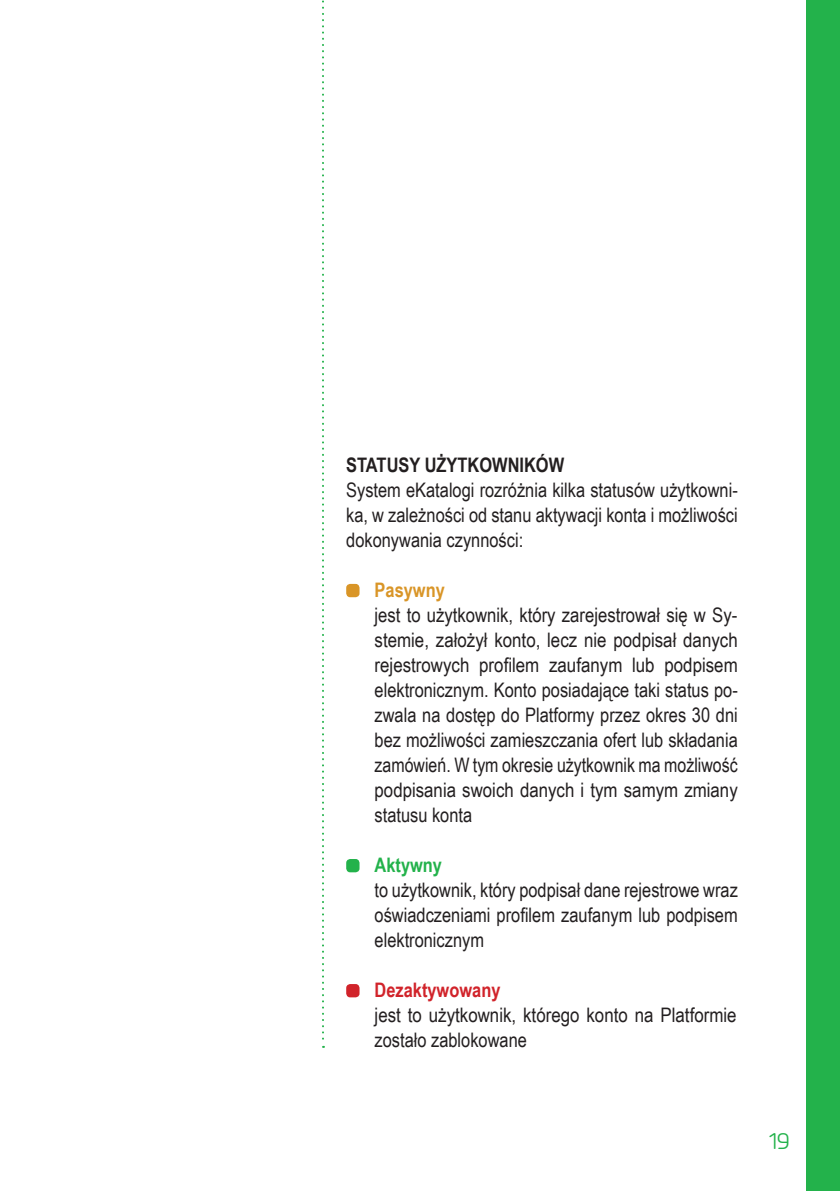
<style>
.page{position:relative;width:840px;height:1191px;background:#fff}
.page>*{position:absolute;margin:0;border:0;box-sizing:border-box;transform-origin:0 0}
.t1{font:24px "Planer";color:#23b24b}
.t2{font:20px/25px "Arial Narrow";color:#231f20;text-align:justify}
.t3{font:700 20px "Arial Narrow";color:#231f20}
.t4{font:700 20px "Arial Narrow";color:#d1232a}
.t5{font:700 20px "Arial Narrow";color:#d99527}
.t6{font:700 20px "Arial Narrow";color:#23b24b}
</style>
<div class="page">
<div style="left:805px;top:0;width:34px;height:1191px;background:#23b24b"></div>
<div style="left:346px;top:584px;width:13px;height:13px;background:#d99527;border-radius:4px"></div>
<div style="left:346px;top:859px;width:13px;height:13px;background:#23b24b;border-radius:4px"></div>
<div style="left:346px;top:984px;width:13px;height:13px;background:#d1232a;border-radius:4px"></div>
<svg style="left:322px;top:0;width:2px;height:1048px"></svg>
<p class="t3" style="left:346px;top:450px;width:219px">STATUSY UŻYTKOWNIKÓW</p>
<p class="t2" style="left:346px;top:477px;width:393px">System eKatalogi rozróżnia kilka statusów użytkowni&shy;ka, w zależności od stanu aktywacji konta i możliwości dokonywania czynności:</p>
<p class="t5" style="left:374px;top:575px;width:72px">Pasywny</p>
<p class="t2" style="left:374px;top:602px;width:364px">jest to użytkownik, który zarejestrował się w Sy&shy;stemie, założył konto, lecz nie podpisał danych rejestrowych profilem zaufanym lub podpisem elektronicznym. Konto posiadające taki status po&shy;zwala na dostęp do Platformy przez okres 30 dni bez możliwości zamieszczania ofert lub składania zamówień. W tym okresie użytkownik ma możliwość podpisania swoich danych i tym samym zmiany statusu konta</p>
<p class="t6" style="left:374px;top:850px;width:69px">Aktywny</p>
<p class="t2" style="left:374px;top:877px;width:364px">to użytkownik, który podpisał dane rejestrowe wraz oświadczeniami profilem zaufanym lub podpisem elektronicznym</p>
<p class="t4" style="left:374px;top:975px;width:127px">Dezaktywowany</p>
<p class="t2" style="left:374px;top:1002px;width:363px">jest to użytkownik, którego konto na Platformie zostało zablokowane</p>
<p class="t1" style="left:768px;top:1124px;width:23px">19</p>
</div>
